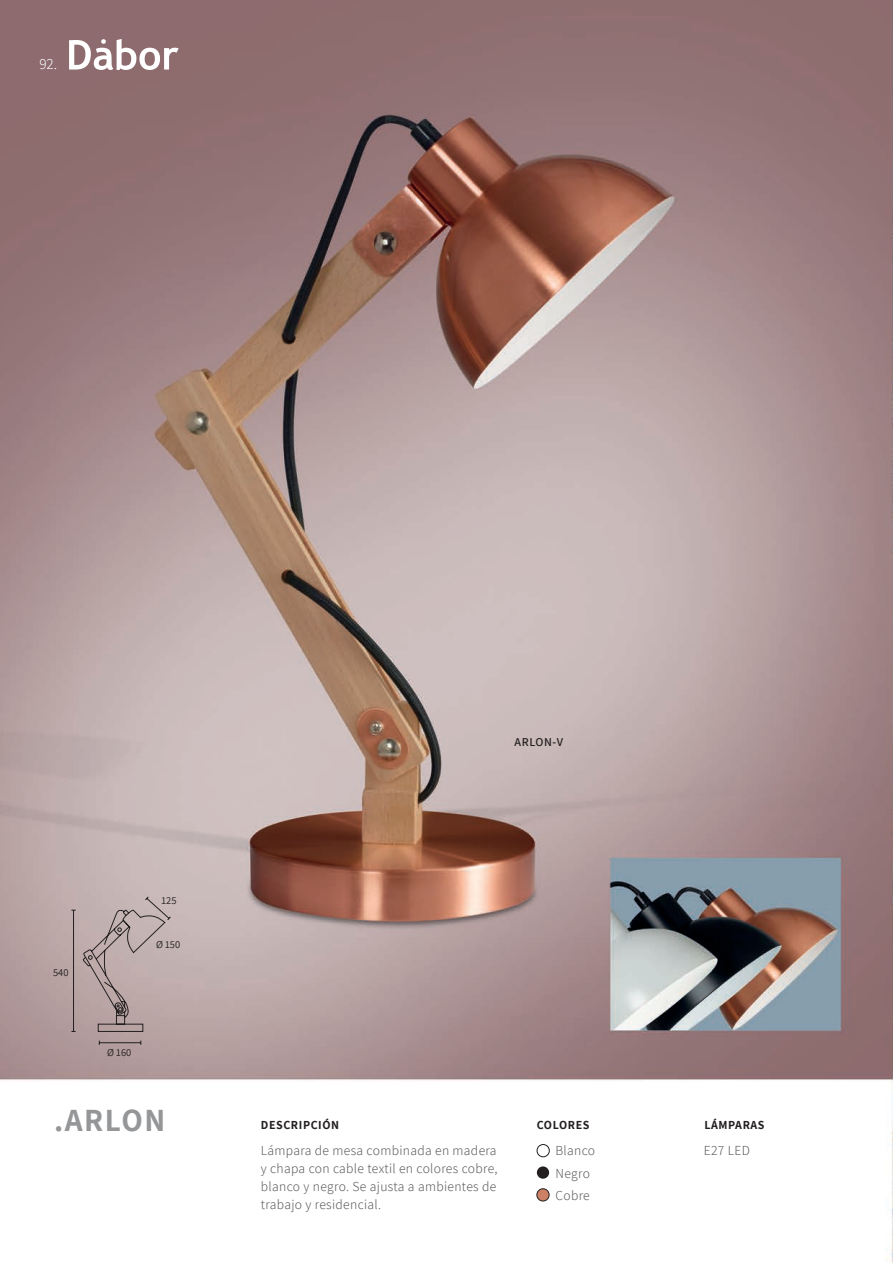
<style>
.page{position:relative;width:893px;height:1263px;background:#fff}
.page>*{position:absolute;margin:0;border:0;box-sizing:border-box;transform-origin:0 0}
.t1{font:700 31.5px "Assistant";letter-spacing:.05em;color:#949698}
.t2{font:300 15px "Assistant";color:#fff}
.t3{font:300 13.5px/18px "Assistant";letter-spacing:.025em;color:#58595b;text-align:justify}
.t4{font:700 12px "Assistant";letter-spacing:.05em;color:#231f20}
.t5{font:600 12px "Assistant";letter-spacing:.05em;color:#231f20}
.t6{font:10.5px "Assistant";color:#231f20}
</style>
<div class="page">
<img style="left:0;top:0;width:893px;height:1263px">
<svg style="left:69px;top:39px;width:110px;height:31px"></svg>
<hr style="left:99px;top:1042px;width:42px;height:1px;background:#231f20">
<hr style="left:73px;top:910px;width:1px;height:121px;background:#231f20">
<div style="left:537px;top:1144px;width:12px;height:13px;border:1px solid #231f20;border-radius:50%"></div>
<div style="left:537px;top:1166px;width:12px;height:13px;background:#231f20;border-radius:50%"></div>
<div style="left:537px;top:1189px;width:12px;height:12px;background:#cc8066;border-radius:50%"></div>
<div style="left:537px;top:1188px;width:12px;height:13px;border:1px solid #231f20;border-radius:50%"></div>
<svg style="left:83px;top:896px;width:88px;height:136px;background:#b5a3a3"></svg>
<p class="t2" style="left:39px;top:54px;width:19px">92.</p>
<p class="t6" style="left:53px;top:965px;width:17px">540</p>
<p class="t6" style="left:162px;top:893px;width:17px">125</p>
<p class="t6" style="left:156px;top:937px;width:26px">Ø 150</p>
<p class="t6" style="left:107px;top:1045px;width:26px">Ø 160</p>
<p class="t5" style="left:514px;top:733px;width:50px">ARLON-V</p>
<h1 class="t1" style="left:54px;top:1099px;width:113px">.ARLON</h1>
<p class="t4" style="left:261px;top:1116px;width:80px">DESCRIPCIÓN</p>
<p class="t3" style="left:261px;top:1141px;width:238px">Lámpara de mesa combinada en madera y chapa con cable textil en colores cobre, blanco y negro. Se ajusta a ambientes de trabajo y residencial.</p>
<p class="t3" style="left:704px;top:1141px;width:48px">E27 LED</p>
<p class="t4" style="left:537px;top:1116px;width:54px">COLORES</p>
<p class="t4" style="left:704px;top:1116px;width:62px">LÁMPARAS</p>
<p class="t3" style="left:555px;top:1138px;width:41px;line-height:22.5px;text-align:left">Blanco<br>Negro<br>Cobre</p>
</div>
